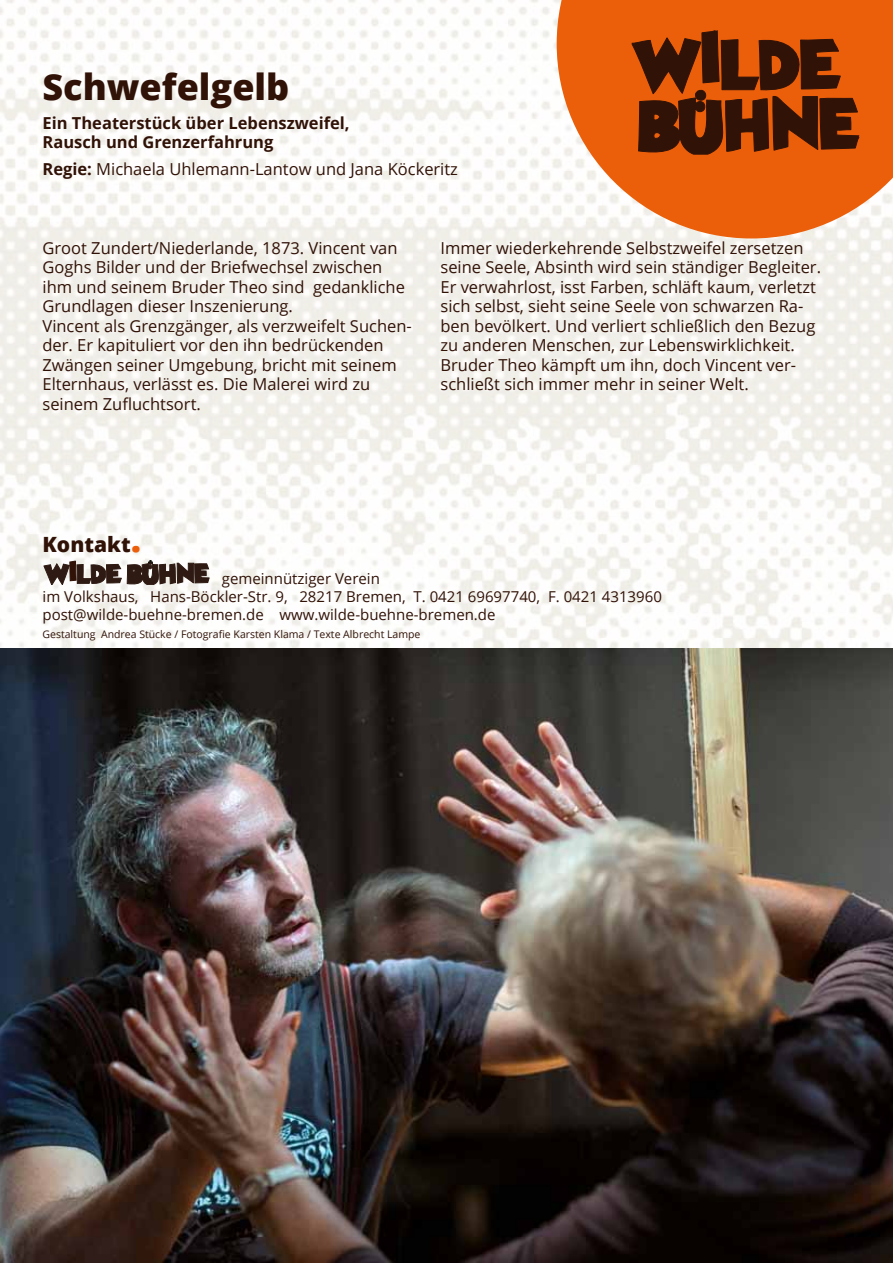
<style>
.page{position:relative;width:893px;height:1263px;background:#fff}
.page>*{position:absolute;margin:0;border:0;box-sizing:border-box;transform-origin:0 0}
.t1{font:800 36px "Open Sans";color:#311207}
.t2{font:800 21px "Open Sans";color:#311207}
.t3{font:16.5px/19.5px "Open Sans";color:#311207}
.t4{font:700 16.5px/19.8px "Open Sans";color:#311207}
.t5{font:15px/18px "Open Sans";color:#311207}
.t6{font:10.5px "Open Sans";color:#311207}
.s1{font-weight:700}
.s2{color:#321208}
.s3{font-size:36px;color:#eb5f0a}
</style>
<div class="page">
<img style="left:0;top:0;width:893px;height:649px">
<svg style="left:557px;top:0;width:336px;height:238px;fill:#eb5f0a"></svg>
<svg style="left:44px;top:561px;width:166px;height:23px"></svg>
<svg style="left:631px;top:30px;width:229px;height:125px"></svg>
<img style="left:0;top:649px;width:893px;height:614px">
<h1 class="t1" style="left:43px;top:59px;width:248px">Schwefelgelb</h1>
<p class="t4" style="left:43px;top:112px;width:309px">Ein Theaterstück über Lebenszweifel,<br>Rausch und Grenzerfahrung</p>
<p class="t3" style="left:43px;top:159px;width:417px"><span class="s1">Regie:</span> Michaela Uhlemann-Lantow und Jana Köckeritz</p>
<p class="t3" style="left:43px;top:238px;width:371px">Groot Zundert/Niederlande, 1<span class="s2">87</span>3. Vincent van Goghs Bilder und der Briefwechsel zwischen ihm und seinem Bruder Theo sind gedankliche Grundlagen dieser Inszenierung.<br>Vincent als Grenzgänger, als verzweifelt Suchen&shy;der. Er kapituliert vor den ihn bedrückenden Zwängen seiner Umgebung, bricht mit seinem Elternhaus, verlässt es. Die Malerei wird zu seinem Zufluchtsort.</p>
<p class="t3" style="left:440px;top:238px;width:382px">Immer wiederkehrende Selbstzweifel zersetzen seine Seele, Absinth wird sein ständiger Begleiter.<br>Er verwahrlost, isst Farben, schläft kaum, verletzt sich selbst, sieht seine Seele von schwarzen Ra&shy;ben bevölkert. Und verliert schließlich den Bezug zu anderen Menschen, zur Lebenswirklichkeit.<br>Bruder Theo kämpft um ihn, doch Vincent ver&shy;schließt sich immer mehr in seiner Welt.</p>
<p class="t2" style="left:43px;top:528px;width:100px">Kontakt<span class="s3">.</span></p>
<p class="t5" style="left:43px;top:569px;width:621px;text-indent:179px">gemeinnütziger Verein<br>im Volkshaus, Hans-Böckler-Str. 9, 28217 Bremen, T. 0421 69697740, F. 0421 4313960 post@wilde-buehne-bremen.de www.wilde-buehne-bremen.de</p>
<p class="t6" style="left:43px;top:627px;width:379px">Gestaltung Andrea Stücke / Fotografie Karsten Klama / Texte Albrecht Lampe</p>
</div>
